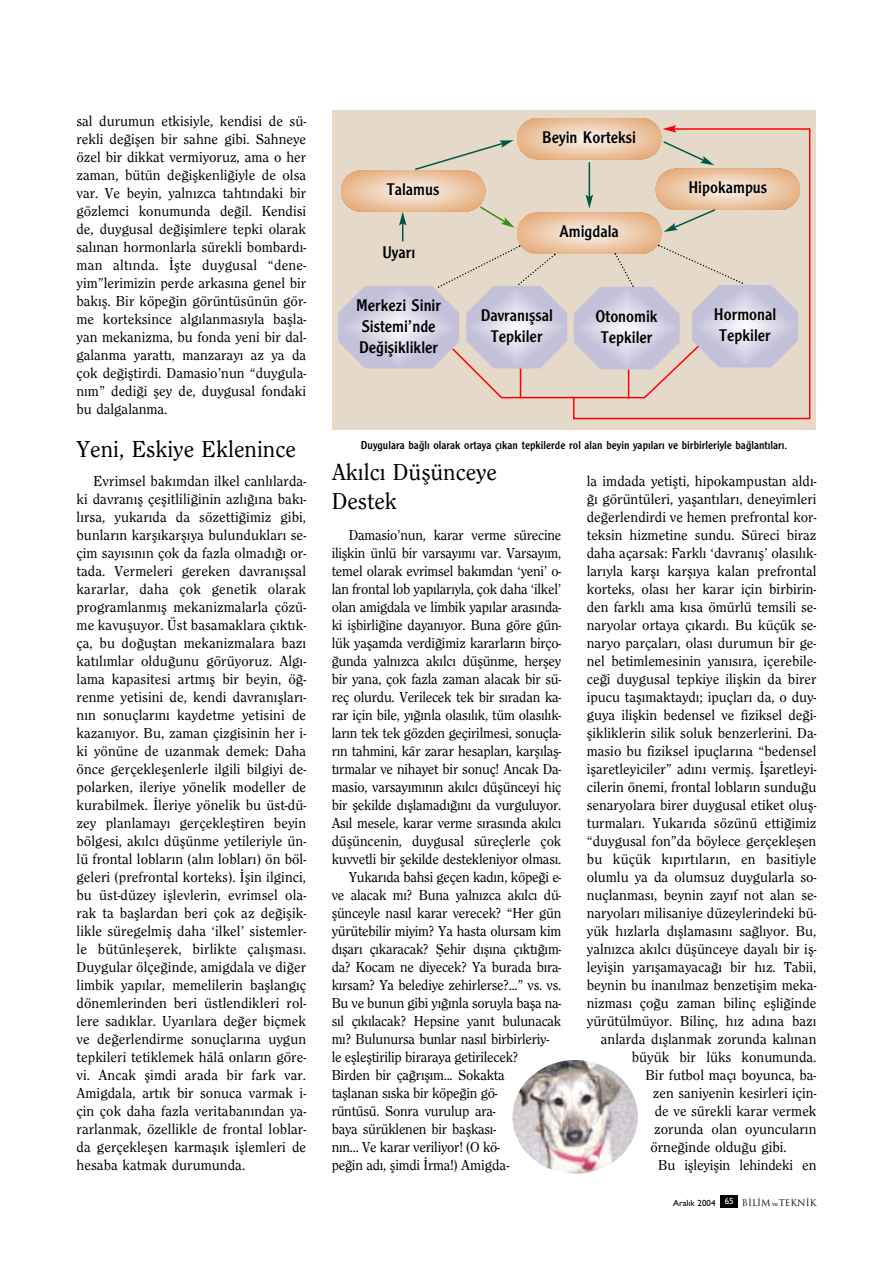
<style>
.page{position:relative;width:893px;height:1263px;background:#fff}
.page>*{position:absolute;margin:0;border:0;box-sizing:border-box;transform-origin:0 0}
.t1{font:500 24px/28.8px "Clearface";color:#000}
.t2{font:17.55px/21px "Clearface Gothic";color:#000}
.t3{font:500 15px/18px "Clearface";color:#000;text-align:justify}
.t4{font:12px "Clearface Gothic";color:#000}
.t5{font:9px "Trajan";color:#000}
.s1{font-family:"Gill Sans";font-weight:500}
.s2{font-family:"Bookman Old Style";font-size:6px}
</style>
<div class="page">
<div style="left:721px;top:1195px;width:17px;height:13px;background:#000"></div>
<div style="left:332px;top:111px;width:484px;height:319px;background:#e5dac9"></div>
<svg style="left:573px;top:128px;width:238px;height:292px"></svg>
<svg style="left:338px;top:118px;width:462px;height:282px"></svg>
<img style="left:512px;top:1060px;width:126px;height:114px">
<p class="t3" style="left:77px;top:112px;width:231px">sal durumun etkisiyle, kendisi de sü&shy;rekli de¤iflen bir sahne gibi. Sahneye özel bir dikkat vermiyoruz, ama o her zaman, bütün de¤iflkenli¤iyle de olsa var. Ve beyin, yaln›zca taht›ndaki bir gözlemci konumunda de¤il. Kendisi de, duygusal de¤iflimlere tepki olarak sal›nan hormonlarla sürekli bombard›- man alt›nda. ‹flte duygusal “dene&shy;yim”lerimizin perde arkas›na genel bir bak›fl. Bir köpe¤in görüntüsünün gör&shy;me korteksince alg›lanmas›yla baflla&shy;yan mekanizma, bu fonda yeni bir dal&shy;galanma yaratt›, manzaray› az ya da çok de¤ifltirdi. Damasio’nun “duygula&shy;n›m” dedi¤i fley de, duygusal fondaki bu dalgalanma.</p>
<h1 class="t1" style="left:77px;top:435px;width:221px">Yeni, Eskiye Eklenince</h1>
<p class="t3" style="left:77px;top:472px;width:231px;text-indent:17px">Evrimsel bak›mdan ilkel canl›larda&shy;ki davran›fl çeflitlili¤inin azl›¤›na bak›- l›rsa, yukar›da da sözetti¤imiz gibi, bunlar›n karfl›karfl›ya bulunduklar› se&shy;çim say›s›n›n çok da fazla olmad›¤› or&shy;tada. Vermeleri gereken davran›flsal kararlar, daha çok genetik olarak programlanm›fl mekanizmalarla çözü&shy;me kavufluyor. Üst basamaklara ç›kt›k&shy;ça, bu do¤ufltan mekanizmalara baz› kat›l›mlar oldu¤unu görüyoruz. Alg›- lama kapasitesi artm›fl bir beyin, ö¤- renme yetisini de, kendi davran›fllar›- n›n sonuçlar›n› kaydetme yetisini de kazan›yor. Bu, zaman çizgisinin her i&shy;ki yönüne de uzanmak demek: Daha önce gerçekleflenlerle ilgili bilgiyi de&shy;polarken, ileriye yönelik modeller de kurabilmek. ‹leriye yönelik bu üst-dü&shy;zey planlamay› gerçeklefltiren beyin bölgesi, ak›lc› düflünme yetileriyle ün&shy;lü frontal loblar›n (al›n loblar›) ön böl&shy;geleri (prefrontal korteks). ‹flin ilginci, bu üst-düzey ifllevlerin, evrimsel ola&shy;rak ta bafllardan beri çok az de¤iflik&shy;likle süregelmifl daha ‘ilkel’ sistemler&shy;le bütünleflerek, birlikte çal›flmas›.<br>Duygular ölçe¤inde, amigdala ve di¤er limbik yap›lar, memelilerin bafllang›ç dönemlerinden beri üstlendikleri rol&shy;lere sad›klar. Uyar›lara de¤er biçmek ve de¤erlendirme sonuçlar›na uygun tepkileri tetiklemek hâlâ onlar›n göre&shy;vi. Ancak flimdi arada bir fark var.<br>Amigdala, art›k bir sonuca varmak i&shy;çin çok daha fazla veritaban›ndan ya&shy;rarlanmak, özellikle de frontal loblar&shy;da gerçekleflen karmafl›k ifllemleri de hesaba katmak durumunda.</p>
<p class="t2" style="left:542px;top:126px;width:95px">Beyin Korteksi</p>
<p class="t2" style="left:387px;top:179px;width:54px">Talamus</p>
<p class="t2" style="left:688px;top:177px;width:80px">Hipokampus</p>
<p class="t2" style="left:382px;top:242px;width:34px">Uyar›</p>
<p class="t2" style="left:559px;top:221px;width:61px">Amigdala</p>
<p class="t2" style="left:356px;top:294px;width:87px">Merkezi Sinir<br>Sistemi’nde<br>De¤ifliklikler</p>
<p class="t2" style="left:481px;top:304px;width:74px;text-align:center">Davran›flsal<br>Tepkiler</p>
<p class="t2" style="left:596px;top:305px;width:64px">Otonomik<br>Tepkiler</p>
<p class="t2" style="left:714px;top:303px;width:64px;text-align:center">Hormonal<br>Tepkiler</p>
<p class="t4" style="left:361px;top:437px;width:428px">Duygulara ba¤l› olarak ortaya ç›kan tepkilerde rol alan beyin yap›lar› ve birbirleriyle ba¤lant›lar›.</p>
<h1 class="t1" style="left:332px;top:457px;width:167px">Ak›lc› Düflünceye<br>Destek</h1>
<p class="t3" style="left:349px;top:526px;width:214px">Damasio’nun, karar verme sürecine</p>
<p class="t3" style="left:332px;top:544px;width:231px">iliflkin ünlü bir varsay›m› var. Varsay›m,</p>
<p class="t3" style="left:332px;top:562px;width:231px">temel olarak evrimsel bak›mdan ‘yeni’ o-</p>
<p class="t3" style="left:332px;top:580px;width:231px">lan frontal lob yap›lar›yla, çok daha ‘ilkel’</p>
<p class="t3" style="left:332px;top:598px;width:231px">olan amigdala ve limbik yap›lar aras›nda-</p>
<p class="t3" style="left:332px;top:616px;width:231px">ki iflbirli¤ine dayan›yor. Buna göre gün-</p>
<p class="t3" style="left:332px;top:634px;width:231px">lük yaflamda verdi¤imiz kararlar›n birço-</p>
<p class="t3" style="left:332px;top:652px;width:231px">¤unda yaln›zca ak›lc› düflünme, herfley</p>
<p class="t3" style="left:332px;top:670px;width:231px">bir yana, çok fazla zaman alacak bir sü-</p>
<p class="t3" style="left:332px;top:688px;width:231px">reç olurdu. Verilecek tek bir s›radan ka-</p>
<p class="t3" style="left:332px;top:706px;width:231px">rar için bile, y›¤›nla olas›l›k, tüm olas›l›k-</p>
<p class="t3" style="left:332px;top:724px;width:231px">lar›n tek tek gözden geçirilmesi, sonuçla-</p>
<p class="t3" style="left:332px;top:742px;width:231px">r›n tahmini, kâr zarar hesaplar›, karfl›lafl-</p>
<p class="t3" style="left:332px;top:760px;width:231px">t›rmalar ve nihayet bir sonuç! Ancak Da-</p>
<p class="t3" style="left:332px;top:778px;width:231px">masio, varsay›m›n›n ak›lc› düflünceyi hiç</p>
<p class="t3" style="left:332px;top:796px;width:231px">bir flekilde d›fllamad›¤›n› da vurguluyor.</p>
<p class="t3" style="left:332px;top:814px;width:231px">As›l mesele, karar verme s›ras›nda ak›lc›</p>
<p class="t3" style="left:332px;top:832px;width:231px">düflüncenin, duygusal süreçlerle çok</p>
<p class="t3" style="left:332px;top:850px;width:231px">kuvvetli bir flekilde destekleniyor olmas›.</p>
<p class="t3" style="left:349px;top:868px;width:214px">Yukar›da bahsi geçen kad›n, köpe¤i e-</p>
<p class="t3" style="left:332px;top:886px;width:231px">ve alacak m›? Buna yaln›zca ak›lc› dü-</p>
<p class="t3" style="left:332px;top:904px;width:231px">flünceyle nas›l karar verecek? “Her gün</p>
<p class="t3" style="left:332px;top:922px;width:231px">yürütebilir miyim? Ya hasta olursam kim</p>
<p class="t3" style="left:332px;top:940px;width:231px">d›flar› ç›karacak? fiehir d›fl›na ç›kt›¤›m-</p>
<p class="t3" style="left:332px;top:958px;width:231px">da? Kocam ne diyecek? Ya burada b›ra-</p>
<p class="t3" style="left:332px;top:976px;width:231px">k›rsam? Ya belediye zehirlerse?...” vs. vs.</p>
<p class="t3" style="left:332px;top:994px;width:231px">Bu ve bunun gibi y›¤›nla soruyla bafla na-</p>
<p class="t3" style="left:332px;top:1012px;width:231px">s›l ç›k›lacak? Hepsine yan›t bulunacak</p>
<p class="t3" style="left:332px;top:1030px;width:219px">m›? Bulunursa bunlar nas›l birbirleriy-</p>
<p class="t3" style="left:332px;top:1048px;width:188px">le efllefltirilip biraraya getirilecek?</p>
<p class="t3" style="left:332px;top:1066px;width:175px">Birden bir ça¤r›fl›m... Sokakta</p>
<p class="t3" style="left:332px;top:1084px;width:167px">tafllanan s›ska bir köpe¤in gö-</p>
<p class="t3" style="left:332px;top:1102px;width:165px">rüntüsü. Sonra vurulup ara-</p>
<p class="t3" style="left:332px;top:1120px;width:166px">baya sürüklenen bir baflkas›-</p>
<p class="t3" style="left:332px;top:1138px;width:170px">n›n... Ve karar veriliyor! (O kö-</p>
<p class="t3" style="left:332px;top:1156px;width:179px">pe¤in ad›, flimdi ‹rma!) Amigda-</p>
<p class="t3" style="left:587px;top:472px;width:231px">la imdada yetiflti, hipokampustan ald›-</p>
<p class="t3" style="left:587px;top:490px;width:231px">¤› görüntüleri, yaflant›lar›, deneyimleri</p>
<p class="t3" style="left:587px;top:508px;width:231px">de¤erlendirdi ve hemen prefrontal kor-</p>
<p class="t3" style="left:587px;top:526px;width:231px">teksin hizmetine sundu. Süreci biraz</p>
<p class="t3" style="left:587px;top:544px;width:231px">daha açarsak: Farkl› ‘davran›fl’ olas›l›k-</p>
<p class="t3" style="left:587px;top:562px;width:231px">lar›yla karfl› karfl›ya kalan prefrontal</p>
<p class="t3" style="left:587px;top:580px;width:231px">korteks, olas› her karar için birbirin-</p>
<p class="t3" style="left:587px;top:598px;width:231px">den farkl› ama k›sa ömürlü temsili se-</p>
<p class="t3" style="left:587px;top:616px;width:231px">naryolar ortaya ç›kard›. Bu küçük se-</p>
<p class="t3" style="left:587px;top:634px;width:231px">naryo parçalar›, olas› durumun bir ge-</p>
<p class="t3" style="left:587px;top:652px;width:231px">nel betimlemesinin yan›s›ra, içerebile-</p>
<p class="t3" style="left:587px;top:670px;width:231px">ce¤i duygusal tepkiye iliflkin da birer</p>
<p class="t3" style="left:587px;top:688px;width:231px">ipucu tafl›maktayd›; ipuçlar› da, o duy-</p>
<p class="t3" style="left:587px;top:706px;width:231px">guya iliflkin bedensel ve fiziksel de¤i-</p>
<p class="t3" style="left:587px;top:724px;width:231px">flikliklerin silik soluk benzerlerini. Da-</p>
<p class="t3" style="left:587px;top:742px;width:231px">masio bu fiziksel ipuçlar›na “bedensel</p>
<p class="t3" style="left:587px;top:760px;width:231px">iflaretleyiciler” ad›n› vermifl. ‹flaretleyi-</p>
<p class="t3" style="left:587px;top:778px;width:231px">cilerin önemi, frontal loblar›n sundu¤u</p>
<p class="t3" style="left:587px;top:796px;width:231px">senaryolara birer duygusal etiket olufl-</p>
<p class="t3" style="left:587px;top:814px;width:231px">turmalar›. Yukar›da sözünü etti¤imiz</p>
<p class="t3" style="left:587px;top:832px;width:231px">“duygusal fon”da böylece gerçekleflen</p>
<p class="t3" style="left:587px;top:850px;width:231px">bu küçük k›p›rt›lar›n, en basitiyle</p>
<p class="t3" style="left:587px;top:868px;width:231px">olumlu ya da olumsuz duygularla so-</p>
<p class="t3" style="left:587px;top:886px;width:231px">nuçlanmas›, beynin zay›f not alan se-</p>
<p class="t3" style="left:587px;top:904px;width:231px">naryolar› milisaniye düzeylerindeki bü-</p>
<p class="t3" style="left:587px;top:922px;width:231px">yük h›zlarla d›fllamas›n› sa¤l›yor. Bu,</p>
<p class="t3" style="left:587px;top:940px;width:231px">yaln›zca ak›lc› düflünceye dayal› bir ifl-</p>
<p class="t3" style="left:587px;top:958px;width:231px">leyiflin yar›flamayaca¤› bir h›z. Tabii,</p>
<p class="t3" style="left:587px;top:976px;width:231px">beynin bu inan›lmaz benzetiflim meka-</p>
<p class="t3" style="left:587px;top:994px;width:231px">nizmas› ço¤u zaman bilinç eflli¤inde</p>
<p class="t3" style="left:587px;top:1012px;width:231px">yürütülmüyor. Bilinç, h›z ad›na baz›</p>
<p class="t3" style="left:601px;top:1030px;width:217px">anlarda d›fllanmak zorunda kal›nan</p>
<p class="t3" style="left:632px;top:1048px;width:186px">büyük bir lüks konumunda.</p>
<p class="t3" style="left:646px;top:1066px;width:172px">Bir futbol maç› boyunca, ba-</p>
<p class="t3" style="left:653px;top:1084px;width:165px">zen saniyenin kesirleri için-</p>
<p class="t3" style="left:655px;top:1102px;width:163px">de ve sürekli karar vermek</p>
<p class="t3" style="left:654px;top:1120px;width:164px">zorunda olan oyuncular›n</p>
<p class="t3" style="left:650px;top:1138px;width:138px">örne¤inde oldu¤u gibi.</p>
<p class="t3" style="left:658px;top:1156px;width:160px">Bu iflleyiflin lehindeki en</p>
<p class="t5" style="left:673px;top:1197px;width:145px"><span class="s1">Aral›k 2004</span> <sup>65</sup> B‹L‹M <span class="s2">ve</span>TEKN‹K</p>
</div>
